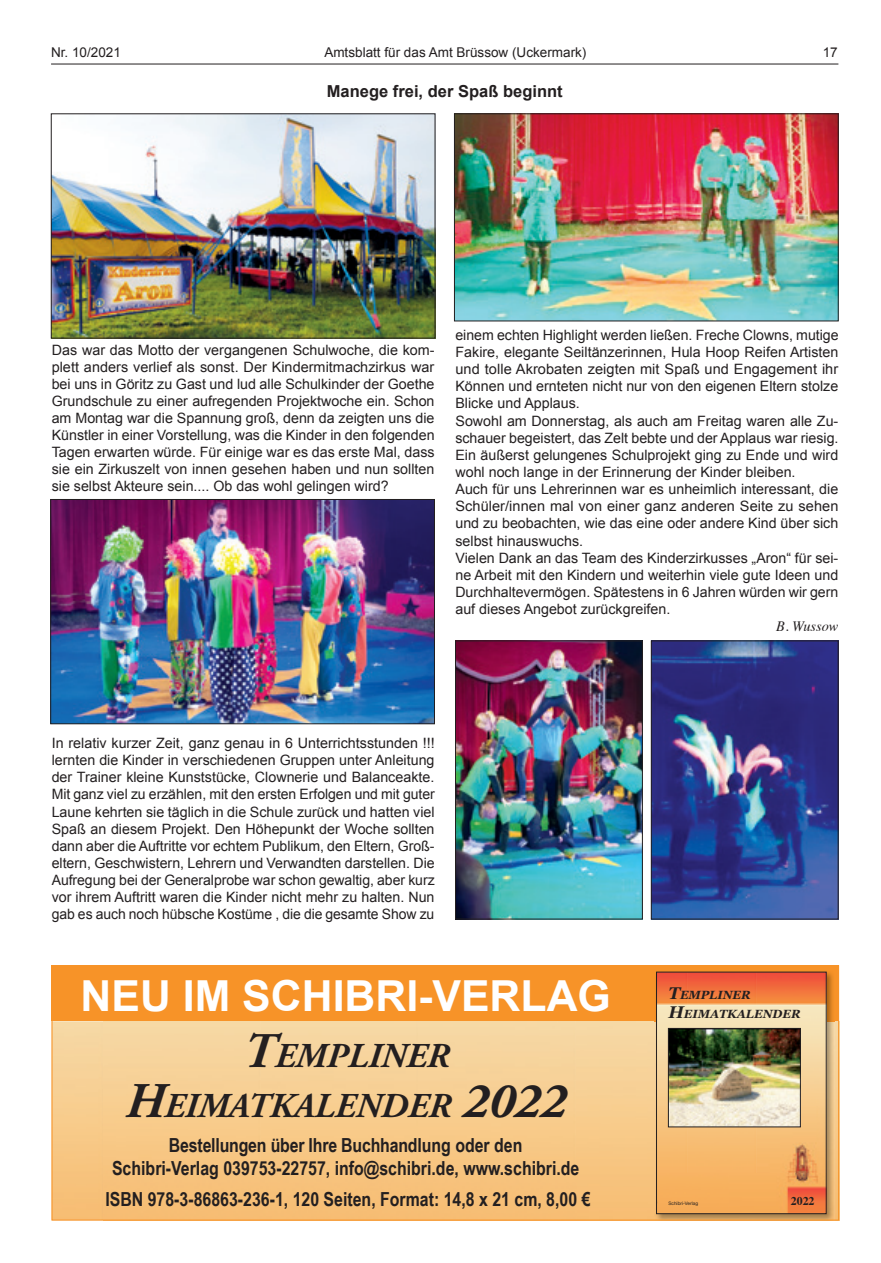
<style>
.page{position:relative;width:881px;height:1263px;background:#fff}
.page>*{position:absolute;margin:0;border:0;box-sizing:border-box;transform-origin:0 0}
.t1{font:700 42.75px "Arial";color:#fff}
.t2{font:italic 700 34.8px/49.8px "Adobe Garamond Pro";color:#231f20;text-align:center}
.t3{font:700 19.35px/23.2px "Arial Narrow";color:#231f20;text-align:center}
.t4{font:700 16.5px "Arial";color:#231f20}
.t5{font:14.25px/17.1px "Arial";color:#231f20;text-align:justify}
.t6{font:italic 14.25px "Times";color:#231f20}
.t7{font:13.5px "Arial";color:#231f20}
.t8{font:italic 700 11.85px/18.9px "Georgia";color:#231f20}
.t9{font:700 11.85px "Times";color:#231f20}
.t10{font:4.8px "Helvetica Neue";color:#231f20}
.t11{font:3.9px "Arial";color:#231f20}
.s1{font-size:49.8px}
.s2{font-size:16.95px}
</style>
<div class="page">
<hr style="left:51px;top:64px;width:787px;height:1px;background:#231f20">
<img style="left:53px;top:116px;width:380px;height:220px">
<div style="left:51px;top:114px;width:384px;height:224px;border:1px solid #231f20"></div>
<img style="left:52px;top:501px;width:380px;height:221px">
<div style="left:50px;top:499px;width:384px;height:225px;border:1px solid #231f20"></div>
<img style="left:456px;top:116px;width:380px;height:203px">
<div style="left:454px;top:114px;width:384px;height:207px;border:1px solid #231f20"></div>
<img style="left:457px;top:643px;width:183px;height:274px">
<div style="left:455px;top:641px;width:187px;height:278px;border:1px solid #231f20"></div>
<img style="left:652px;top:643px;width:184px;height:274px">
<div style="left:650px;top:641px;width:188px;height:278px;border:1px solid #231f20"></div>
<img style="left:833px;top:1021px;width:3px;height:197px">
<div style="left:52px;top:965px;width:786px;height:56px;background:#f79328"></div>
<img style="left:654px;top:971px;width:179px;height:250px">
<img style="left:658px;top:974px;width:166px;height:238px">
<img style="left:670px;top:1030px;width:128px;height:95px">
<div style="left:668px;top:1028px;width:132px;height:99px;border:1px solid #231f20"></div>
<div style="left:656px;top:972px;width:170px;height:242px;border:1px solid #231f20"></div>
<div style="left:52px;top:965px;width:786px;height:255px;border:1px solid #f79328"></div>
<p class="t7" style="left:51px;top:43px;width:71px">Nr. 10/2021</p>
<p class="t7" style="left:324px;top:43px;width:263px">Amtsblatt für das Amt Brüssow (Uckermark)</p>
<p class="t7" style="left:822px;top:43px;width:17px">17</p>
<p class="t4" style="left:327px;top:81px;width:237px">Manege frei, der Spaß beginnt</p>
<p class="t5" style="left:52px;top:341px;width:384px">Das war das Motto der vergangenen Schulwoche, die kom&shy;plett anders verlief als sonst. Der Kindermitmachzirkus war bei uns in Göritz zu Gast und lud alle Schulkinder der Goethe Grundschule zu einer aufregenden Projektwoche ein. Schon am Montag war die Spannung groß, denn da zeigten uns die Künstler in einer Vorstellung, was die Kinder in den folgenden Tagen erwarten würde. Für einige war es das erste Mal, dass sie ein Zirkuszelt von innen gesehen haben und nun sollten sie selbst Akteure sein.... Ob das wohl gelingen wird?</p>
<p class="t5" style="left:455px;top:327px;width:384px;text-align:left">einem echten Highlight werden ließen. Freche Clowns, mutige Fakire, elegante Seiltänzerinnen, Hula Hoop Reifen Artisten und tolle Akrobaten zeigten mit Spaß und Engagement ihr Können und ernteten nicht nur von den eigenen Eltern stolze Blicke und Applaus.<br>Sowohl am Donnerstag, als auch am Freitag waren alle Zu&shy;schauer begeistert, das Zelt bebte und der Applaus war riesig.<br>Ein äußerst gelungenes Schulprojekt ging zu Ende und wird wohl noch lange in der Erinnerung der Kinder bleiben.<br>Auch für uns Lehrerinnen war es unheimlich interessant, die Schüler/innen mal von einer ganz anderen Seite zu sehen und zu beobachten, wie das eine oder andere Kind über sich selbst hinauswuchs.<br>Vielen Dank an das Team des Kinderzirkusses „Aron“ für sei&shy;ne Arbeit mit den Kindern und weiterhin viele gute Ideen und Durchhaltevermögen. Spätestens in 6 Jahren würden wir gern auf dieses Angebot zurückgreifen.</p>
<p class="t6" style="left:776px;top:614px;width:64px">B. Wussow</p>
<p class="t5" style="left:52px;top:735px;width:384px">In relativ kurzer Zeit, ganz genau in 6 Unterrichtsstunden !!! lernten die Kinder in verschiedenen Gruppen unter Anleitung der Trainer kleine Kunststücke, Clownerie und Balanceakte.<br>Mit ganz viel zu erzählen, mit den ersten Erfolgen und mit guter Laune kehrten sie täglich in die Schule zurück und hatten viel Spaß an diesem Projekt. Den Höhepunkt der Woche sollten dann aber die Auftritte vor echtem Publikum, den Eltern, Groß&shy;eltern, Geschwistern, Lehrern und Verwandten darstellen. Die Aufregung bei der Generalprobe war schon gewaltig, aber kurz vor ihrem Auftritt waren die Kinder nicht mehr zu halten. Nun gab es auch noch hübsche Kostüme , die die gesamte Show zu</p>
<h1 class="t1" style="left:81px;top:968px;width:531px">NEU IM SCHIBRI-VERLAG</h1>
<h2 class="t2" style="left:125px;top:1032px;width:442px"><span class="s1">T</span>EMPLINER<br><span class="s1">H</span>EIMATKALENDER <span class="s1">2022</span></h2>
<p class="t8" style="left:668px;top:985px;width:133px"><span class="s2">T</span>EMPLINER<br><span class="s2">H</span>EIMATKALENDER</p>
<h3 class="t3" style="left:112px;top:1132px;width:468px">Bestellungen über Ihre Buchhandlung oder den<br>Schibri-Verlag 039753-22757, info@schibri.de, www.schibri.de</h3>
<h3 class="t3" style="left:105px;top:1187px;width:486px">ISBN 978-3-86863-236-1, 120 Seiten, Format: 14,8 x 21 cm, 8,00 €</h3>
<p class="t11" style="left:495px;top:1200px;width:46px">ISBN 978-3-86863-236-1</p>
<p class="t10" style="left:668px;top:1199px;width:31px">Schibri-Verlag</p>
<p class="t9" style="left:790px;top:1189px;width:25px">2022</p>
</div>
